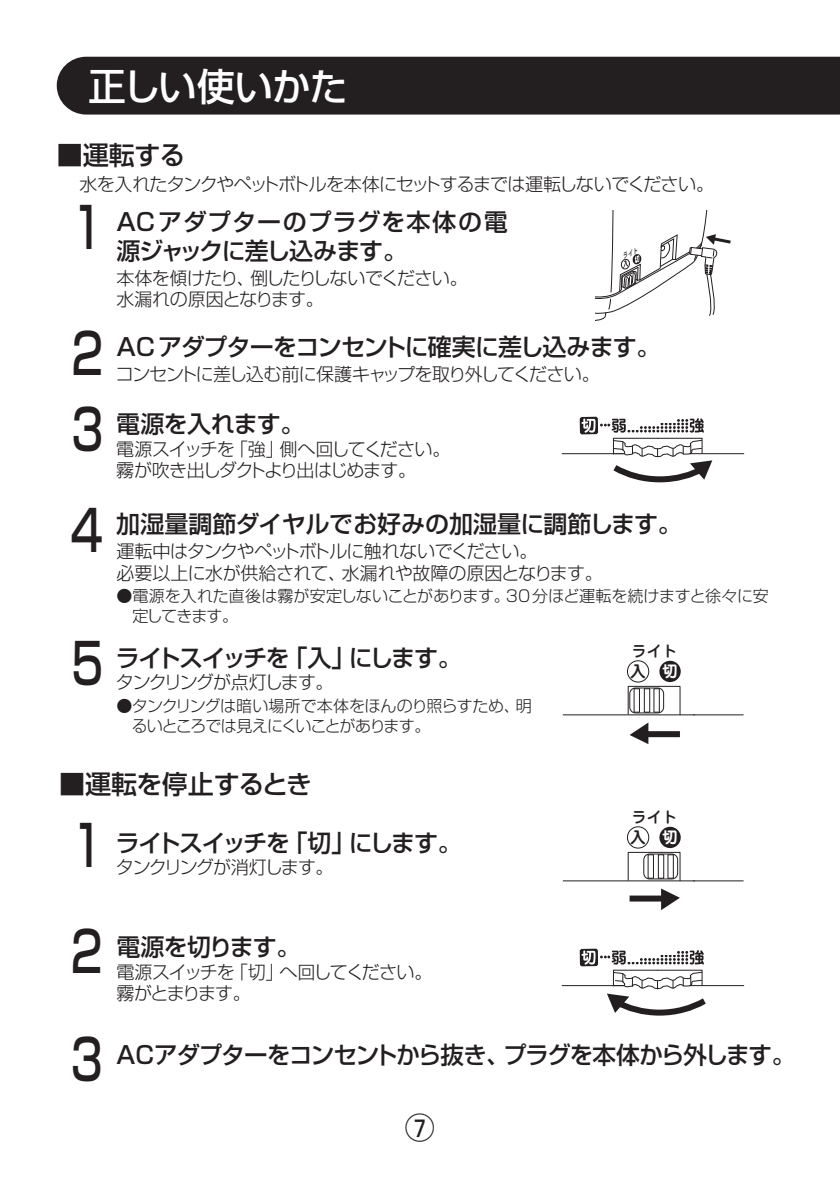
<style>
.page{position:relative;width:840px;height:1191px;background:#fff}
.page>*{position:absolute;margin:0;border:0;box-sizing:border-box;transform-origin:0 0}
.t1{font:500 56px "Shin Go Pro";color:#231f20;scale:.75 1}
.t2{font:500 38px "Shin Go Pro";letter-spacing:-.02em;color:#fff}
.t3{font:500 30px "Shin Go Pro";color:#231f20}
.t4{font:500 26px "Shin Go Pro";letter-spacing:-.03em;color:#231f20}
.t5{font:500 24px "Shin Go Pro";letter-spacing:-.045em;color:#231f20}
.t6{font:500 24px "Shin Go Pro";letter-spacing:-.08em;color:#231f20}
.t7{font:500 24px/28.8px "Shin Go Pro";letter-spacing:.01em;color:#231f20}
.t8{font:500 24px "Shin Go Pro";color:#231f20}
.t9{font:300 18px/21.6px "Shin Go Pro";letter-spacing:-.05em;color:#231f20}
.t10{font:300 18px/21.6px "Shin Go Pro";letter-spacing:-.07em;color:#231f20}
.t11{font:300 18px/21.6px "Shin Go Pro";letter-spacing:-.08em;color:#231f20}
.t12{font:300 18px "Shin Go Pro";letter-spacing:-.1em;color:#231f20}
.t13{font:300 16px/19.2px "Shin Go Pro";letter-spacing:-.025em;color:#231f20}
.t14{font:300 16px/19.2px "Shin Go Pro";letter-spacing:-.05em;color:#231f20}
.t15{font:500 15.6px "Jun 34 Pro";color:#231f20}
.t16{font:700 15.6px "Jun 501 Pro";color:#231f20}
.s1{color:#fff}
</style>
<div class="page">
<div style="left:57px;top:57px;width:782px;height:58px;background:#231f20"></div>
<div style="left:579px;top:948px;width:18px;height:18px;background:#231f20;border-radius:2px"></div>
<hr style="left:689px;top:985px;width:54px;height:1px;background:#231f20">
<hr style="left:561px;top:985px;width:52px;height:1px;background:#231f20">
<div style="left:579px;top:417px;width:18px;height:17px;background:#231f20;border-radius:2px"></div>
<hr style="left:689px;top:453px;width:54px;height:1px;background:#231f20">
<hr style="left:561px;top:453px;width:52px;height:1px;background:#231f20">
<svg style="left:581px;top:418px;width:131px;height:65px"></svg>
<svg style="left:581px;top:950px;width:131px;height:66px"></svg>
<hr style="left:563px;top:714px;width:131px;height:1px;background:#231f20">
<hr style="left:693px;top:714px;width:49px;height:1px;background:#231f20">
<svg style="left:629px;top:723px;width:19px;height:21px"></svg>
<div style="left:659px;top:661px;width:21px;height:21px;background:#231f20;border-radius:50%"></div>
<div style="left:626px;top:660px;width:23px;height:22px;border:1px solid #231f20;border-radius:50%"></div>
<svg style="left:626px;top:685px;width:54px;height:30px"></svg>
<div style="left:629px;top:687px;width:34px;height:26px;border:1px solid #231f20;border-radius:6px"></div>
<div style="left:643px;top:688px;width:6px;height:24px;border:1px solid #231f20"></div>
<div style="left:641px;top:731px;width:38px;height:6px;background:#231f20"></div>
<hr style="left:563px;top:880px;width:131px;height:1px;background:#231f20">
<hr style="left:693px;top:880px;width:49px;height:1px;background:#231f20">
<svg style="left:660px;top:888px;width:19px;height:22px"></svg>
<div style="left:659px;top:826px;width:21px;height:22px;background:#231f20;border-radius:50%"></div>
<div style="left:626px;top:826px;width:23px;height:22px;border:1px solid #231f20;border-radius:50%"></div>
<svg style="left:626px;top:851px;width:54px;height:30px"></svg>
<div style="left:643px;top:853px;width:34px;height:26px;border:1px solid #231f20;border-radius:6px"></div>
<div style="left:657px;top:854px;width:6px;height:24px;border:1px solid #231f20"></div>
<div style="left:629px;top:895px;width:38px;height:6px;background:#231f20"></div>
<svg style="left:595px;top:210px;width:136px;height:111px"></svg>
<h2 class="t2" style="left:88px;top:55px;width:261px">正しい使いかた</h2>
<h3 class="t4" style="left:57px;top:133px;width:130px">■運転する</h3>
<p class="t9" style="left:79px;top:172px;width:635px">水を入れたタンクやペットボトルを本体にセットするまでは運転しないでください。</p>
<h1 class="t1" style="left:66px;top:182px;width:57px">１</h1>
<h3 class="t7" style="left:116px;top:204px;width:393px">ACアダプターのプラグを本体の電源ジャックに差し込みます。</h3>
<p class="t9" style="left:116px;top:265px;width:353px">本体を傾けたり、倒したりしないでください。水漏れの原因となります。</p>
<h1 class="t1" style="left:71px;top:307px;width:44px">2</h1>
<h3 class="t5" style="left:116px;top:327px;width:545px">ACアダプターをコンセントに確実に差し込みます。</h3>
<p class="t9" style="left:115px;top:361px;width:485px">コンセントに差し込む前に保護キャップを取り外してください。</p>
<h1 class="t1" style="left:71px;top:384px;width:44px">3</h1>
<h3 class="t5" style="left:116px;top:404px;width:190px">電源を入れます。</h3>
<p class="t10" style="left:116px;top:436px;width:335px">電源スイッチを「強」側へ回してください。霧が吹き出しダクトより出はじめます。</p>
<h1 class="t1" style="left:66px;top:484px;width:57px">４</h1>
<h3 class="t8" style="left:116px;top:504px;width:566px">加湿量調節ダイヤルでお好みの加湿量に調節します。</h3>
<p class="t9" style="left:116px;top:538px;width:487px">運転中はタンクやペットボトルに触れないでください。<br>必要以上に水が供給されて、水漏れや故障の原因となります。</p>
<p class="t13" style="left:132px;top:584px;width:637px;text-indent:-16px">●電源を入れた直後は霧が安定しないことがあります。30分ほど運転を続けますと徐々に安定してきます。</p>
<h1 class="t1" style="left:71px;top:618px;width:44px">5</h1>
<h3 class="t6" style="left:116px;top:637px;width:347px">ライトスイッチを「入」にします。</h3>
<p class="t12" style="left:116px;top:668px;width:219px">タンクリングが点灯します。</p>
<p class="t14" style="left:132px;top:695px;width:401px;text-indent:-15px">●タンクリングは暗い場所で本体をほんのり照らすため、明るいところでは見えにくいことがあります。</p>
<h3 class="t4" style="left:59px;top:762px;width:254px">■運転を停止するとき</h3>
<h1 class="t1" style="left:66px;top:799px;width:57px">１</h1>
<h3 class="t6" style="left:116px;top:823px;width:347px">ライトスイッチを「切」にします。</h3>
<p class="t12" style="left:116px;top:852px;width:219px">タンクリングが消灯します。</p>
<h1 class="t1" style="left:71px;top:906px;width:44px">2</h1>
<h3 class="t5" style="left:116px;top:927px;width:185px">電源を切ります。</h3>
<p class="t11" style="left:116px;top:959px;width:317px">電源スイッチを「切」へ回してください。霧がとまります。</p>
<p class="t15" style="left:631px;top:638px;width:48px">ライト</p>
<p class="t16" style="left:630px;top:659px;width:49px">入 <span class="s1">切</span></p>
<p class="t15" style="left:631px;top:804px;width:48px">ライト</p>
<p class="t16" style="left:630px;top:825px;width:49px">入 <span class="s1">切</span></p>
<h1 class="t1" style="left:71px;top:1013px;width:44px">3</h1>
<h3 class="t5" style="left:114px;top:1035px;width:682px">ＡＣアダプターをコンセントから抜き、プラグを本体から外します。</h3>
<h3 class="t3" style="left:404px;top:1103px;width:31px">⑦</h3>
</div>
